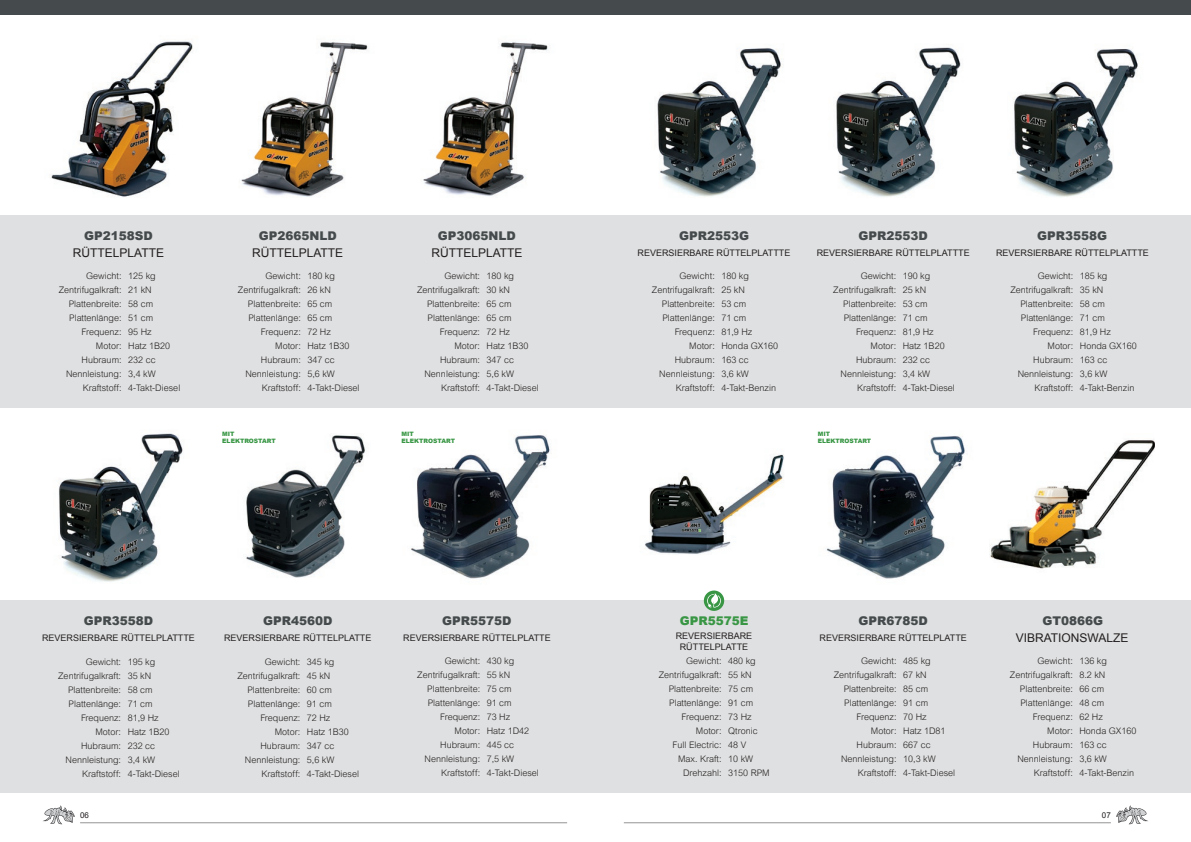
<style>
.page{position:relative;width:1191px;height:842px;background:#fff}
.page>*{position:absolute;margin:0;border:0;box-sizing:border-box;transform-origin:0 0}
.t1{font:900 12px "Arial";color:#454b4c}
.t2{font:12px "Arial";color:#231f20}
.t3{font:900 12px "Arial";color:#389644}
.t4{font:300 9px/14px "Arial";color:#231f20;text-align:right}
.t5{font:9px/10.8px "Arial";color:#231f20;text-align:center}
.t6{font:8px "Arial";color:#231f20}
.t7{font:900 6px/7.2px "Arial";color:#389644}
</style>
<div class="page">
<img style="left:411px;top:435px;width:139px;height:144px">
<img style="left:826px;top:435px;width:139px;height:144px">
<div style="left:0;top:601px;width:1191px;height:192px;background:#dfe0e1"></div>
<div style="left:0;top:215px;width:1191px;height:192px;background:#dfe0e1"></div>
<svg style="left:43px;top:805px;width:32px;height:19px"></svg>
<hr style="left:80px;top:822px;width:487px;height:1px;background:#939598">
<hr style="left:624px;top:822px;width:486px;height:1px;background:#939598">
<div style="left:0;top:0;width:1191px;height:14px;background:#454b4c"></div>
<svg style="left:1116px;top:805px;width:32px;height:19px"></svg>
<div style="left:704px;top:590px;width:20px;height:21px;background:#389644;border-radius:50%"></div>
<svg style="left:706px;top:593px;width:15px;height:15px"></svg>
<img style="left:58px;top:433px;width:125px;height:149px">
<img style="left:246px;top:435px;width:120px;height:143px">
<img style="left:51px;top:41px;width:142px;height:156px">
<img style="left:241px;top:42px;width:127px;height:155px">
<img style="left:423px;top:42px;width:125px;height:154px">
<img style="left:990px;top:440px;width:165px;height:129px">
<img style="left:657px;top:48px;width:124px;height:149px">
<img style="left:836px;top:44px;width:125px;height:153px">
<img style="left:1014px;top:49px;width:124px;height:148px">
<img style="left:645px;top:454px;width:139px;height:100px">
<h1 class="t1" style="left:84px;top:227px;width:70px">GP2158SD</h1>
<h1 class="t2" style="left:73px;top:245px;width:93px">RÜTTELPLATTE</h1>
<h1 class="t1" style="left:259px;top:227px;width:80px">GP2665NLD</h1>
<h1 class="t2" style="left:252px;top:245px;width:93px">RÜTTELPLATTE</h1>
<h1 class="t1" style="left:438px;top:227px;width:80px">GP3065NLD</h1>
<h1 class="t2" style="left:431px;top:245px;width:93px">RÜTTELPLATTE</h1>
<h1 class="t1" style="left:679px;top:227px;width:72px">GPR2553G</h1>
<p class="t5" style="left:637px;top:247px;width:154px">REVERSIERBARE RÜTTELPLATTTE</p>
<h1 class="t1" style="left:858px;top:227px;width:71px">GPR2553D</h1>
<p class="t5" style="left:816px;top:247px;width:154px">REVERSIERBARE RÜTTELPLATTTE</p>
<h1 class="t1" style="left:1037px;top:227px;width:72px">GPR3558G</h1>
<p class="t5" style="left:996px;top:247px;width:154px">REVERSIERBARE RÜTTELPLATTTE</p>
<p class="t4" style="left:59px;top:269px;width:64px">Gewicht:<br>Zentrifugalkraft:<br>Plattenbreite:<br>Plattenlänge:<br>Frequenz:<br>Motor:<br>Hubraum:<br>Nennleistung:<br>Kraftstoff:</p>
<p class="t4" style="left:128px;top:269px;width:54px;text-align:left">125 kg<br>21 kN<br>58 cm<br>51 cm<br>95 Hz<br>Hatz 1B20<br>232 cc<br>3,4 kW<br>4-Takt-Diesel</p>
<p class="t4" style="left:238px;top:269px;width:64px">Gewicht:<br>Zentrifugalkraft:<br>Plattenbreite:<br>Plattenlänge:<br>Frequenz:<br>Motor:<br>Hubraum:<br>Nennleistung:<br>Kraftstoff:</p>
<p class="t4" style="left:307px;top:269px;width:54px;text-align:left">180 kg<br>26 kN<br>65 cm<br>65 cm<br>72 Hz<br>Hatz 1B30<br>347 cc<br>5,6 kW<br>4-Takt-Diesel</p>
<p class="t4" style="left:417px;top:269px;width:64px">Gewicht:<br>Zentrifugalkraft:<br>Plattenbreite:<br>Plattenlänge:<br>Frequenz:<br>Motor:<br>Hubraum:<br>Nennleistung:<br>Kraftstoff:</p>
<p class="t4" style="left:486px;top:269px;width:54px;text-align:left">180 kg<br>30 kN<br>65 cm<br>65 cm<br>72 Hz<br>Hatz 1B30<br>347 cc<br>5,6 kW<br>4-Takt-Diesel</p>
<p class="t4" style="left:652px;top:269px;width:64px">Gewicht:<br>Zentrifugalkraft:<br>Plattenbreite:<br>Plattenlänge:<br>Frequenz:<br>Motor:<br>Hubraum:<br>Nennleistung:<br>Kraftstoff:</p>
<p class="t4" style="left:721px;top:269px;width:58px;text-align:left">180 kg<br>25 kN<br>53 cm<br>71 cm<br>81,9 Hz<br>Honda GX160<br>163 cc<br>3,6 kW<br>4-Takt-Benzin</p>
<p class="t4" style="left:833px;top:269px;width:64px">Gewicht:<br>Zentrifugalkraft:<br>Plattenbreite:<br>Plattenlänge:<br>Frequenz:<br>Motor:<br>Hubraum:<br>Nennleistung:<br>Kraftstoff:</p>
<p class="t4" style="left:902px;top:269px;width:54px;text-align:left">190 kg<br>25 kN<br>53 cm<br>71 cm<br>81,9 Hz<br>Hatz 1B20<br>232 cc<br>3,4 kW<br>4-Takt-Diesel</p>
<p class="t4" style="left:1010px;top:269px;width:64px">Gewicht:<br>Zentrifugalkraft:<br>Plattenbreite:<br>Plattenlänge:<br>Frequenz:<br>Motor:<br>Hubraum:<br>Nennleistung:<br>Kraftstoff:</p>
<p class="t4" style="left:1079px;top:269px;width:58px;text-align:left">185 kg<br>35 kN<br>58 cm<br>71 cm<br>81,9 Hz<br>Honda GX160<br>163 cc<br>3,6 kW<br>4-Takt-Benzin</p>
<p class="t7" style="left:222px;top:430px;width:55px">MIT<br>ELEKTROSTART</p>
<p class="t7" style="left:401px;top:430px;width:55px">MIT<br>ELEKTROSTART</p>
<p class="t7" style="left:818px;top:430px;width:55px">MIT<br>ELEKTROSTART</p>
<h1 class="t1" style="left:84px;top:612px;width:71px">GPR3558D</h1>
<p class="t5" style="left:42px;top:632px;width:154px">REVERSIERBARE RÜTTELPLATTTE</p>
<h1 class="t1" style="left:263px;top:612px;width:71px">GPR4560D</h1>
<p class="t5" style="left:224px;top:632px;width:149px">REVERSIERBARE RÜTTELPLATTE</p>
<h1 class="t1" style="left:442px;top:612px;width:71px">GPR5575D</h1>
<p class="t5" style="left:403px;top:632px;width:149px">REVERSIERBARE RÜTTELPLATTE</p>
<h1 class="t3" style="left:679px;top:612px;width:70px">GPR5575E</h1>
<p class="t5" style="left:675px;top:631px;width:78px">REVERSIERBARE<br>RÜTTELPLATTE</p>
<h1 class="t1" style="left:858px;top:612px;width:71px">GPR6785D</h1>
<p class="t5" style="left:819px;top:632px;width:149px">REVERSIERBARE RÜTTELPLATTE</p>
<h1 class="t1" style="left:1042px;top:612px;width:62px">GT0866G</h1>
<h1 class="t2" style="left:1015px;top:630px;width:114px">VIBRATIONSWALZE</h1>
<p class="t4" style="left:58px;top:654px;width:64px">Gewicht:<br>Zentrifugalkraft:<br>Plattenbreite:<br>Plattenlänge:<br>Frequenz:<br>Motor:<br>Hubraum:<br>Nennleistung:<br>Kraftstoff:</p>
<p class="t4" style="left:128px;top:654px;width:54px;text-align:left">195 kg<br>35 kN<br>58 cm<br>71 cm<br>81,9 Hz<br>Hatz 1B20<br>232 cc<br>3,4 kW<br>4-Takt-Diesel</p>
<p class="t4" style="left:237px;top:654px;width:64px">Gewicht:<br>Zentrifugalkraft:<br>Plattenbreite:<br>Plattenlänge:<br>Frequenz:<br>Motor:<br>Hubraum:<br>Nennleistung:<br>Kraftstoff:</p>
<p class="t4" style="left:307px;top:654px;width:54px;text-align:left">345 kg<br>45 kN<br>60 cm<br>91 cm<br>72 Hz<br>Hatz 1B30<br>347 cc<br>5,6 kW<br>4-Takt-Diesel</p>
<p class="t4" style="left:417px;top:654px;width:64px">Gewicht:<br>Zentrifugalkraft:<br>Plattenbreite:<br>Plattenlänge:<br>Frequenz:<br>Motor:<br>Hubraum:<br>Nennleistung:<br>Kraftstoff:</p>
<p class="t4" style="left:487px;top:654px;width:54px;text-align:left">430 kg<br>55 kN<br>75 cm<br>91 cm<br>73 Hz<br>Hatz 1D42<br>445 cc<br>7,5 kW<br>4-Takt-Diesel</p>
<p class="t4" style="left:658px;top:654px;width:64px">Gewicht:<br>Zentrifugalkraft:<br>Plattenbreite:<br>Plattenlänge:<br>Frequenz:<br>Motor:<br>Full Electric:<br>Max. Kraft:<br>Drehzahl:</p>
<p class="t4" style="left:728px;top:654px;width:43px;text-align:left">480 kg<br>55 kN<br>75 cm<br>91 cm<br>73 Hz<br>Qtronic<br>48 V<br>10 kW<br>3150 RPM</p>
<p class="t4" style="left:833px;top:654px;width:64px">Gewicht:<br>Zentrifugalkraft:<br>Plattenbreite:<br>Plattenlänge:<br>Frequenz:<br>Motor:<br>Hubraum:<br>Nennleistung:<br>Kraftstoff:</p>
<p class="t4" style="left:903px;top:654px;width:54px;text-align:left">485 kg<br>67 kN<br>85 cm<br>91 cm<br>70 Hz<br>Hatz 1D81<br>667 cc<br>10,3 kW<br>4-Takt-Diesel</p>
<p class="t4" style="left:1010px;top:654px;width:64px">Gewicht:<br>Zentrifugalkraft:<br>Plattenbreite:<br>Plattenlänge:<br>Frequenz:<br>Motor:<br>Hubraum:<br>Nennleistung:<br>Kraftstoff:</p>
<p class="t4" style="left:1079px;top:654px;width:59px;text-align:left">136 kg<br>8.2 kN<br>66 cm<br>48 cm<br>62 Hz<br>Honda GX160<br>163 cc<br>3,6 kW<br>4-Takt-Benzin</p>
<p class="t6" style="left:80px;top:810px;width:10px">06</p>
<p class="t6" style="left:1102px;top:810px;width:10px">07</p>
</div>
